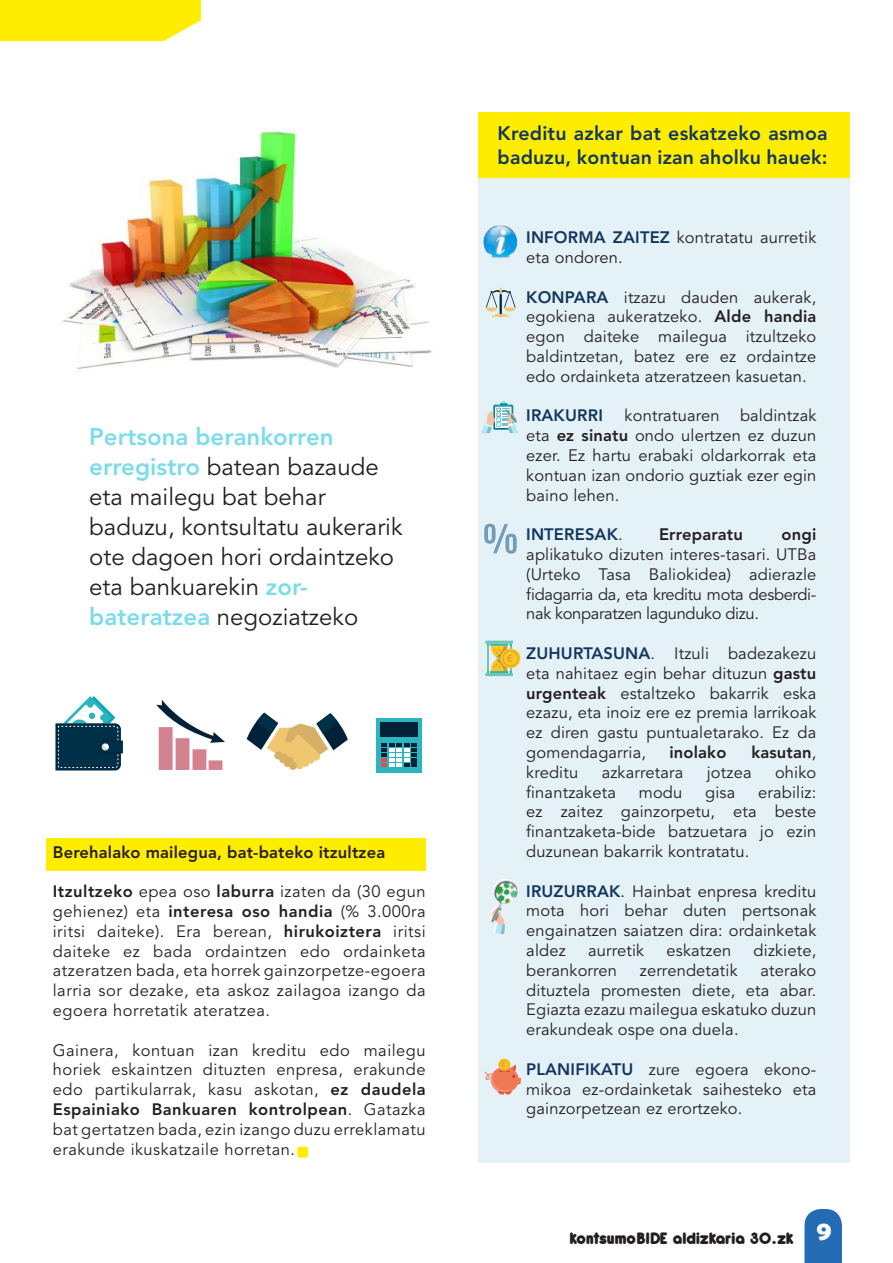
<style>
.page{position:relative;width:893px;height:1263px;background:#fff}
.page>*{position:absolute;margin:0;border:0;box-sizing:border-box;transform-origin:0 0}
.t1{font:700 27px "Berlin Sans FB Demi";color:#fff}
.t2{font:24px/30px "Avenir LT Std";color:#231f20}
.t3{font:800 19.5px/23.4px "Avenir LT Std";letter-spacing:.01em;color:#13365e}
.t4{font:800 18px "Antipasto";letter-spacing:-.03em;color:#231f20}
.t5{font:16.5px/19.8px "Avenir LT Std";letter-spacing:.01em;color:#231f20;text-align:justify}
.t6{font:800 16.5px "Avenir LT Std";letter-spacing:.01em;color:#231f20}
.t7{font:800 16.5px "Avenir LT Std";letter-spacing:.01em;color:#13365e}
.t8{font:800 10.5px "Avenir LT Std";color:#dfa224}
.t9{font:800 7.95px "Avenir LT Std";color:#dfa224}
.s1{font-weight:800;color:#7cdcea}
.s2{font-weight:800}
.s3{font-weight:800;color:#13365e}
.s4{font-weight:400;color:#231f20}
.s5{font-weight:400}
</style>
<div class="page">
<div style="left:478px;top:131px;width:372px;height:1032px;background:#e4f1f6"></div>
<div style="left:478px;top:112px;width:372px;height:65px;background:#ffed00"></div>
<img style="left:61px;top:127px;width:371px;height:243px">
<div style="left:46px;top:838px;width:380px;height:32px;background:#ffed00"></div>
<div style="left:0;top:0;width:201px;height:41px;background:#ffed00"></div>
<svg style="left:804px;top:1209px;width:38px;height:54px;background:#3374b9"></svg>
<div style="left:297px;top:1147px;width:11px;height:11px;background:#ffed00;border-radius:3px"></div>
<svg style="left:486px;top:288px;width:30px;height:29px"></svg>
<svg style="left:482px;top:401px;width:36px;height:32px"></svg>
<svg style="left:484px;top:524px;width:33px;height:30px"></svg>
<svg style="left:484px;top:1059px;width:37px;height:36px"></svg>
<hr style="left:485px;top:673px;width:28px;height:3px;background:#6cc7b8">
<hr style="left:485px;top:641px;width:28px;height:3px;background:#6cc7b8">
<div style="left:501px;top:648px;width:19px;height:20px;background:#fec627;border-radius:50%"></div>
<svg style="left:487px;top:644px;width:32px;height:29px"></svg>
<img style="left:490px;top:879px;width:28px;height:55px">
<img style="left:483px;top:225px;width:35px;height:32px">
<svg style="left:55px;top:696px;width:68px;height:74px"></svg>
<svg style="left:156px;top:700px;width:69px;height:70px"></svg>
<svg style="left:247px;top:713px;width:101px;height:57px"></svg>
<div style="left:376px;top:718px;width:46px;height:54px;background:#2bb5bf"></div>
<div style="left:381px;top:722px;width:37px;height:14px;background:#002138"></div>
<svg style="left:381px;top:743px;width:36px;height:24px"></svg>
<div style="left:411px;top:758px;width:6px;height:9px;background:#002138"></div>
<h2 class="t2" style="left:89px;top:422px;width:315px"><span class="s1">Pertsona berankorren erregistro</span> batean bazaude eta mailegu bat behar baduzu, kontsultatu aukerarik ote dagoen hori ordaintzeko eta bankuarekin <span class="s1">zor&shy;bateratzea</span> negoziatzeko</h2>
<p class="t6" style="left:53px;top:842px;width:334px">Berehalako mailegua, bat-bateko itzultzea</p>
<p class="t5" style="left:53px;top:882px;width:374px"><span class="s2">Itzultzeko</span> epea oso <span class="s2">laburra</span> izaten da (30 egun gehienez) eta <span class="s2">interesa oso handia</span> (% 3.000ra iritsi daiteke). Era berean, <span class="s2">hirukoiztera</span> iritsi daiteke ez bada ordaintzen edo ordainketa atzeratzen bada, eta horrek gainzorpetze-egoera larria sor dezake, eta askoz zailagoa izango da egoera horretatik ateratzea.</p>
<p class="t5" style="left:53px;top:1040px;width:374px">Gainera, kontuan izan kreditu edo mailegu horiek eskaintzen dituzten enpresa, erakunde edo partikularrak, kasu askotan, <span class="s2">ez daudela Espainiako Bankuaren kontrolpean</span>. Gatazka bat gertatzen bada, ezin izango duzu erreklamatu erakunde ikuskatzaile horretan.</p>
<p class="t3" style="left:497px;top:122px;width:332px">Kreditu azkar bat eskatzeko asmoa baduzu, kontuan izan aholku hauek:</p>
<p class="t8" style="left:507px;top:652px;width:8px">€</p>
<p class="t9" style="left:502px;top:1060px;width:6px">€</p>
<p class="t5" style="left:526px;top:228px;width:292px"><span class="s3">INFORMA ZAITEZ</span> kontratatu aurretik eta ondoren.</p>
<p class="t5" style="left:526px;top:287px;width:292px"><span class="s3">KONPARA</span> itzazu dauden aukerak, egokiena aukeratzeko. <span class="s2">Alde handia </span>egon daiteke mailegua itzultzeko baldintzetan, batez ere ez ordaintze edo ordainketa atzeratzeen kasuetan.</p>
<p class="t7" style="left:526px;top:406px;width:78px">IRAKURRI</p>
<p class="t5" style="left:526px;top:406px;width:292px;text-indent:98px">kontratuaren baldintzak eta <span class="s2">ez sinatu</span> ondo ulertzen ez duzun ezer. Ez hartu erabaki oldarkorrak eta kontuan izan ondorio guztiak ezer egin baino lehen.</p>
<p class="t7" style="left:526px;top:525px;width:98px">INTERESAK<span class="s4">.</span></p>
<p class="t6" style="left:659px;top:525px;width:86px">Erreparatu</p>
<p class="t6" style="left:782px;top:525px;width:36px">ongi</p>
<p class="t5" style="left:526px;top:545px;width:292px">aplikatuko dizuten interes-tasari. UTBa (Urteko Tasa Baliokidea) adierazle fidagarria da, eta kreditu mota desberdi&shy;nak konparatzen lagunduko dizu.</p>
<p class="t5" style="left:526px;top:644px;width:292px"><span class="s3">ZUHURTASUNA</span>. Itzuli badezakezu eta nahitaez egin behar dituzun <span class="s2">gastu urgenteak</span> estaltzeko bakarrik eska ezazu, eta inoiz ere ez premia larrikoak ez diren gastu puntualetarako. Ez da gomendagarria,</p>
<p class="t6" style="left:669px;top:742px;width:58px">inolako</p>
<p class="t6" style="left:751px;top:742px;width:67px">kasutan<span class="s5">,</span></p>
<p class="t5" style="left:526px;top:763px;width:53px">kreditu</p>
<p class="t5" style="left:602px;top:763px;width:83px">azkarretara</p>
<p class="t5" style="left:707px;top:763px;width:46px">jotzea</p>
<p class="t5" style="left:775px;top:763px;width:43px">ohiko</p>
<p class="t5" style="left:526px;top:782px;width:91px">finantzaketa</p>
<p class="t5" style="left:639px;top:782px;width:45px">modu</p>
<p class="t5" style="left:705px;top:782px;width:32px">gisa</p>
<p class="t5" style="left:526px;top:782px;width:292px;text-indent:232px">erabiliz: ez zaitez gainzorpetu, eta beste finantzaketa-bide batzuetara jo ezin duzunean bakarrik kontratatu.</p>
<p class="t5" style="left:526px;top:881px;width:292px"><span class="s3">IRUZURRAK</span>. Hainbat enpresa kreditu mota hori behar duten pertsonak engainatzen saiatzen dira: ordainketak aldez</p>
<p class="t5" style="left:588px;top:941px;width:58px">aurretik</p>
<p class="t5" style="left:666px;top:941px;width:66px">eskatzen</p>
<p class="t5" style="left:754px;top:941px;width:64px">dizkiete,</p>
<p class="t5" style="left:526px;top:961px;width:92px">berankorren</p>
<p class="t5" style="left:640px;top:961px;width:99px">zerrendetatik</p>
<p class="t5" style="left:526px;top:961px;width:292px;text-indent:234px">aterako dituztela promesten diete, eta abar.<br>Egiazta ezazu mailegua eskatuko duzun erakundeak ospe ona duela.</p>
<p class="t5" style="left:526px;top:1060px;width:292px"><span class="s3">PLANIFIKATU</span> zure egoera ekono&shy;mikoa ez-ordainketak saihesteko eta gainzorpetzean ez erortzeko.</p>
<p class="t4" style="left:569px;top:1226px;width:226px">kontsumoBIDE aldizkaria 30.zk</p>
<h1 class="t1" style="left:816px;top:1215px;width:17px">9</h1>
</div>
